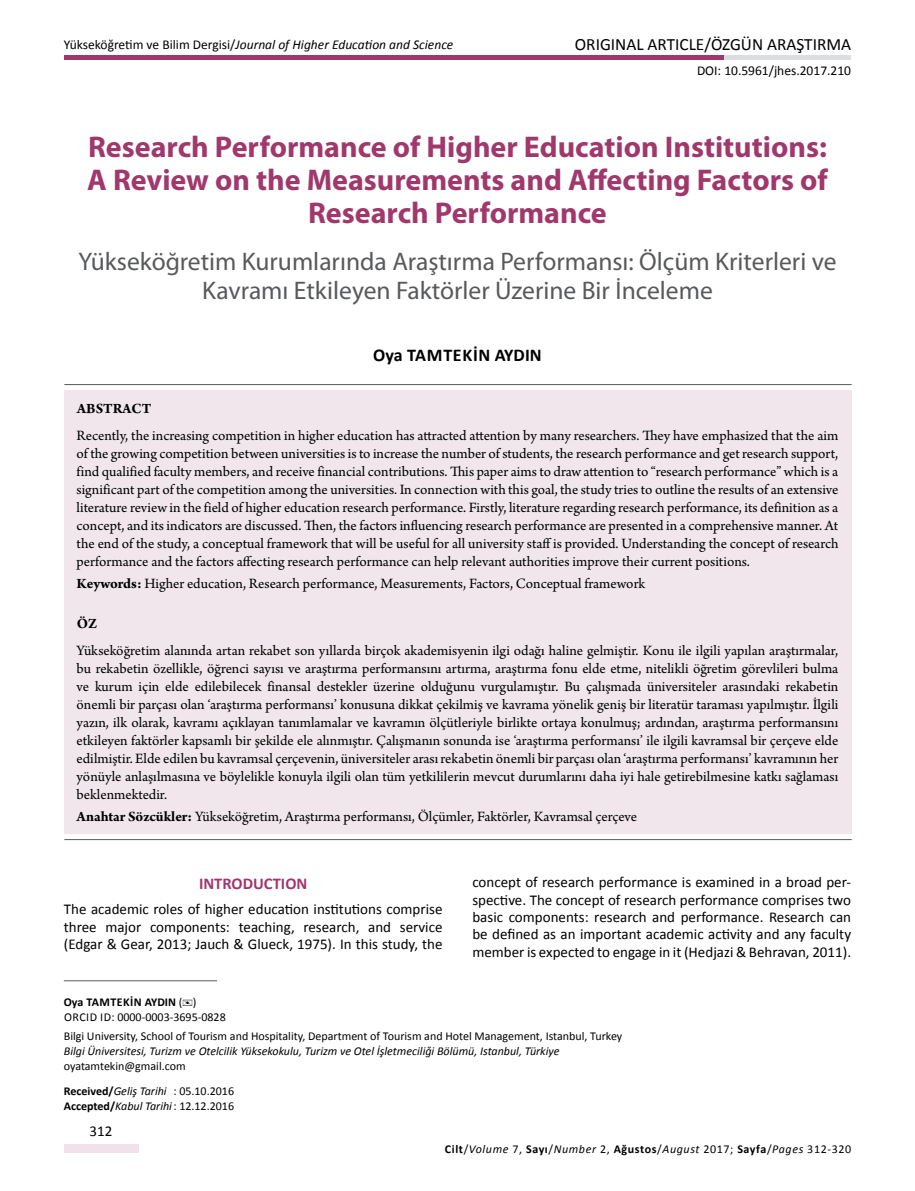
<style>
.page{position:relative;width:915px;height:1191px;background:#fff}
.page>*{position:absolute;margin:0;border:0;box-sizing:border-box;transform-origin:0 0}
.t1{font:700 30px/33px "Myriad Pro";color:#a0386c;text-align:center}
.t2{font:25.5px/29.2px "Myriad Pro";color:#58595b;text-align:center}
.t3{font:700 18px "Calibri";color:#000}
.t4{font:17.25px "Calibri";color:#000}
.t5{font:700 16.5px "Calibri";color:#a0386c}
.t6{font:15px/18px "Arno Pro";color:#000;text-align:justify}
.t7{font:15px/17.2px "Calibri";color:#000;text-align:justify}
.t8{font:700 15px "Arno Pro";letter-spacing:.005em;color:#000}
.t9{font:italic 13.5px "Calibri";color:#000}
.t10{font:13.5px "Calibri";color:#000}
.t11{font:12px/19.2px "Calibri";color:#000}
.t12{font:italic 12px "Calibri";color:#000}
.t13{font:italic 12px "Calibri";letter-spacing:.05em;color:#000}
.t14{font:700 12px "Calibri";color:#000}
.s1{font-style:normal}
.s2{font-weight:700}
.s3{font-weight:400}
.s4{font-style:italic}
.s5{font-weight:700;font-style:normal}
</style>
<div class="page">
<div style="left:64px;top:1144px;width:74px;height:8px;background:#f1e2ea"></div>
<div style="left:719px;top:55px;width:131px;height:5px;background:#dcddde"></div>
<div style="left:64px;top:55px;width:659px;height:5px;background:#a0386c"></div>
<div style="left:64px;top:390px;width:786px;height:443px;background:#f0e6eb"></div>
<hr style="left:64px;top:839px;width:787px;height:1px;background:#58595b">
<hr style="left:64px;top:384px;width:787px;height:1px;background:#58595b">
<hr style="left:64px;top:980px;width:153px;height:1px;background:#58595b">
<p class="t9" style="left:64px;top:36px;width:391px"><span class="s1">Yükseköğretim ve Bilim Dergisi/</span>Journal of Higher Education and Science</p>
<p class="t4" style="left:574px;top:34px;width:278px">ORIGINAL ARTICLE/ÖZGÜN ARAŞTIRMA</p>
<p class="t10" style="left:696px;top:62px;width:156px">DOI: 10.5961/jhes.2017.210</p>
<h1 class="t1" style="left:87px;top:130px;width:741px">Research Performance of Higher Education Institutions:<br>A Review on the Measurements and Affecting Factors of<br>Research Performance</h1>
<h2 class="t2" style="left:78px;top:246px;width:759px">Yükseköğretim Kurumlarında Araştırma Performansı: Ölçüm Kriterleri ve<br>Kavramı Etkileyen Faktörler Üzerine Bir İnceleme</h2>
<p class="t3" style="left:373px;top:343px;width:55px">Oya Tamtek</p>
<p class="t3" style="left:473px;top:343px;width:70px">İn AYDIN</p>
<p class="t8" style="left:77px;top:400px;width:76px">ABSTRACT</p>
<p class="t6" style="left:77px;top:427px;width:763px">Recently, the increasing competition in higher education has attracted attention by many researchers. They have emphasized that the aim of the growing competition between universities is to increase the number of students, the research performance and get research support, find qualified faculty members, and receive financial contributions. This paper aims to draw attention to “research performance” which is a significant part of the competition among the universities. In connection with this goal, the study tries to outline the results of an extensive literature review in the field of higher education research performance. Firstly, literature regarding research performance, its definition as a concept, and its indicators are discussed. Then, the factors influencing research performance are presented in a comprehensive manner. At the end of the study, a conceptual framework that will be useful for all university staff is provided. Understanding the concept of research performance and the factors affecting research performance can help relevant authorities improve their current positions.</p>
<p class="t6" style="left:77px;top:575px;width:570px"><span class="s2">Keywords:</span> Higher education, Research performance, Measurements, Factors, Conceptual framework</p>
<p class="t8" style="left:77px;top:615px;width:22px">Öz</p>
<p class="t6" style="left:77px;top:642px;width:763px">Yükseköğretim alanında artan rekabet son yıllarda birçok akademisyenin ilgi odağı haline gelmiştir. Konu ile ilgili yapılan araştırmalar, bu rekabetin özellikle, öğrenci sayısı ve araştırma performansını artırma, araştırma fonu elde etme, nitelikli öğretim görevlileri bulma ve kurum için elde edilebilecek finansal destekler üzerine olduğunu vurgulamıştır. Bu çalışmada üniversiteler arasındaki rekabetin önemli bir parçası olan ‘araştırma performansı’ konusuna dikkat çekilmiş ve kavrama yönelik geniş bir literatür taraması yapılmıştır. İlgili yazın, ilk olarak, kavramı açıklayan tanımlamalar ve kavramın ölçütleriyle birlikte ortaya konulmuş; ardından, araştırma performansını etkileyen faktörler kapsamlı bir şekilde ele alınmıştır. Çalışmanın sonunda ise ‘araştırma performansı’ ile ilgili kavramsal bir çerçeve elde edilmiştir. Elde edilen bu kavramsal çerçevenin, üniversiteler arası rekabetin önemli bir parçası olan ‘araştırma performansı’ kavramının her yönüyle anlaşılmasına ve böylelikle konuyla ilgili olan tüm yetkililerin mevcut durumlarını daha iyi hale getirebilmesine katkı sağlaması beklenmektedir.</p>
<p class="t6" style="left:77px;top:808px;width:561px"><span class="s2">Anahtar Sözcükler:</span> Yükseköğretim, Araştırma performansı, Ölçümler, Faktörler, Kavramsal çerçeve</p>
<p class="t5" style="left:199px;top:872px;width:110px">INTRODUCTION</p>
<p class="t7" style="left:64px;top:900px;width:380px">The academic roles of higher education institutions comprise three major components: teaching, research, and service (Edgar &amp; Gear, 2013; Jauch &amp; Glueck, 1975). In this study, the</p>
<p class="t7" style="left:472px;top:874px;width:380px">concept of research performance is examined in a broad per&shy;spective. The concept of research performance comprises two basic components: research and performance. Research can be defined as an important academic activity and any faculty member is expected to engage in it (Hedjazi &amp; Behravan, 2011).</p>
<p class="t14" style="left:64px;top:994px;width:37px">Oya Tamtek</p>
<p class="t14" style="left:130px;top:994px;width:68px">İn AYDIN <span class="s3">( )</span></p>
<p class="t11" style="left:64px;top:1007px;width:16px">Orcid</p>
<p class="t11" style="left:64px;top:1007px;width:560px;text-indent:36px">ID: 0000-0003-3695-0828<br>Bilgi University, School of Tourism and Hospitality, Department of Tourism and Hotel Management, Istanbul, Turkey</p>
<p class="t12" style="left:64px;top:1043px;width:497px">Bilgi Üniversitesi, Turizm ve Otelcilik Yüksekokulu, Turizm ve Otel İşletmeciliği Bölümü, Istanbul, Türkiye</p>
<p class="t11" style="left:64px;top:1054px;width:172px;line-height:24.8px">oyatamtekin@gmail.com<br><span class="s2">Received/</span><span class="s4">Geliş Tarihi</span> : 05.10.2016</p>
<p class="t12" style="left:64px;top:1098px;width:172px"><span class="s5">Accepted/</span>Kabul Tarihi<span class="s1">: 12.12.2016</span></p>
<p class="t7" style="left:90px;top:1122px;width:24px">312</p>
<p class="t13" style="left:444px;top:1140px;width:407px"><span class="s5">Cilt</span><span class="s1">/</span>Volume <span class="s1">7,</span> <span class="s5">Sayı</span><span class="s1">/</span>Number <span class="s1">2,</span> <span class="s5">Ağustos</span><span class="s1">/</span>August <span class="s1">2017;</span> <span class="s5">Sayfa</span><span class="s1">/</span>Pages <span class="s1">312-320</span></p>
</div>
